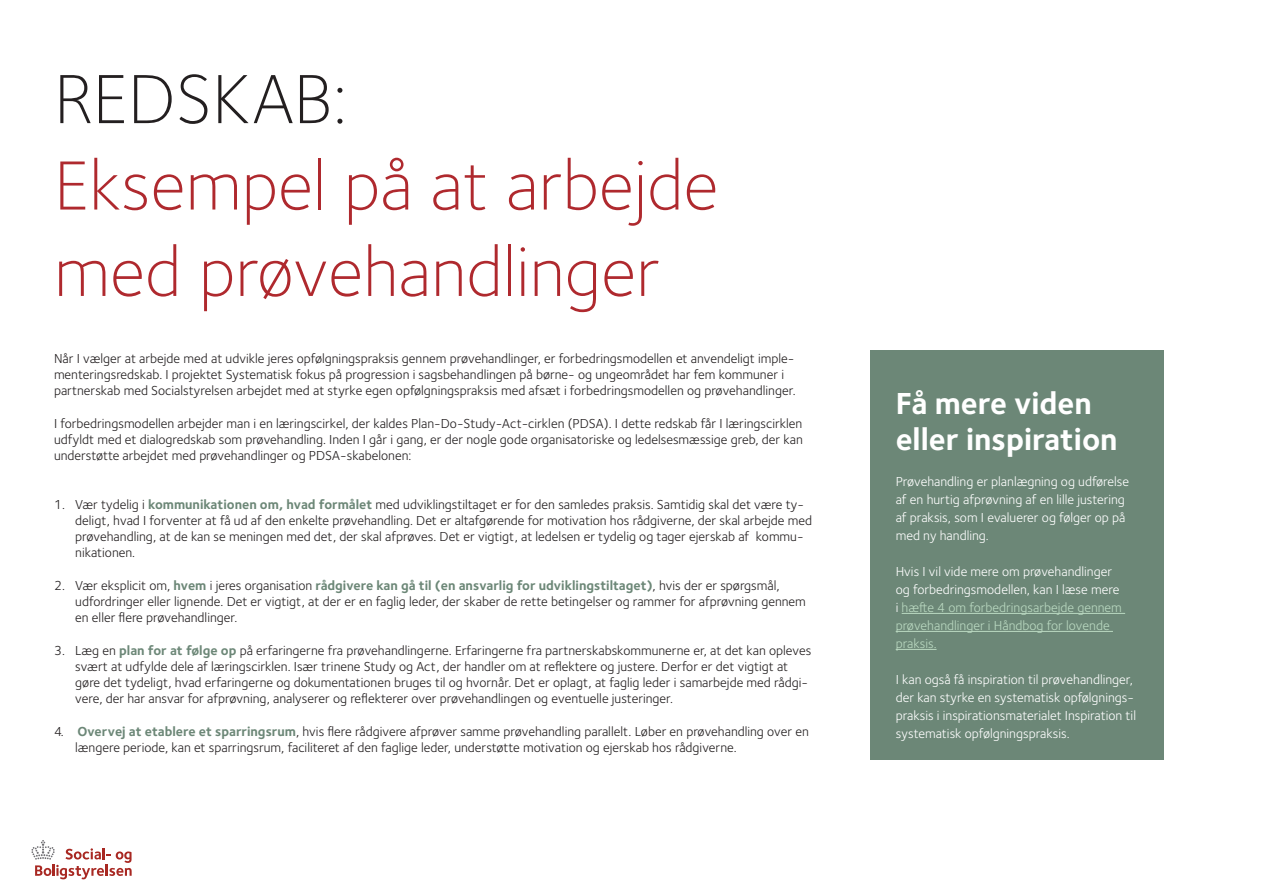
<style>
.page{position:relative;width:1263px;height:893px;background:#fff}
.page>*{position:absolute;margin:0;border:0;box-sizing:border-box;transform-origin:0 0}
.t1{font:300 72px/86.4px "Foundry Sterling";color:#af292e}
.t2{font:300 72px "Foundry Sterling";color:#231f20}
.t3{font:700 31.5px/36px "Foundry Sterling OT3";color:#fff}
.t4{font:13.5px/16.2px "Foundry Sterling";color:#231f20}
.t5{font:13.5px/18px "Foundry Sterling";color:#fff}
.t6{font:13.5px/18px "Foundry Sterling";color:#bad9c1}
.s1{font-family:"Foundry Sterling OT3";font-weight:700;color:#6c8777}
.s2{color:#fff}
</style>
<div class="page">
<div style="left:870px;top:350px;width:294px;height:410px;background:#6c8777"></div>
<hr style="left:902px;top:613px;width:223px;height:1px;background:#bad9c1">
<hr style="left:896px;top:631px;width:217px;height:1px;background:#bad9c1">
<hr style="left:896px;top:649px;width:40px;height:1px;background:#bad9c1">
<svg style="left:31px;top:840px;width:101px;height:39px"></svg>
<h1 class="t2" style="left:54px;top:57px;width:295px">REDSKAB:</h1>
<h1 class="t1" style="left:54px;top:142px;width:666px">Eksempel på at arbejde med prøvehandlinger</h1>
<p class="t4" style="left:54px;top:350px;width:743px">Når I vælger at arbejde med at udvikle jeres opfølgningspraksis gennem prøvehandlinger, er forbedringsmodellen et anvendeligt imple&shy;menteringsredskab. I projektet Systematisk fokus på progression i sagsbehandlingen på børne- og ungeområdet har fem kommuner i partnerskab med Socialstyrelsen arbejdet med at styrke egen opfølgningspraksis med afsæt i forbedringsmodellen og prøvehandlinger.</p>
<p class="t4" style="left:54px;top:415px;width:750px;text-align:justify">I forbedringsmodellen arbejder man i en læringscirkel, der kaldes Plan-Do-Study-Act-cirklen (PDSA). I dette redskab får I læringscirklen udfyldt med et dialogredskab som prøvehandling. Inden I går i gang, er der nogle gode organisatoriske og ledelsesmæssige greb, der kan understøtte arbejdet med prøvehandlinger og PDSA-skabelonen:</p>
<p class="t4" style="left:75px;top:496px;width:738px;text-indent:-21px">1. Vær tydelig i <span class="s1">kommunikationen om, hvad formålet</span> med udviklingstiltaget er for den samledes praksis. Samtidig skal det være ty&shy;deligt, hvad I forventer at få ud af den enkelte prøvehandling. Det er altafgørende for motivation hos rådgiverne, der skal arbejde med prøvehandling, at de kan se meningen med det, der skal afprøves. Det er vigtigt, at ledelsen er tydelig og tager ejerskab af kommu&shy;nikationen.</p>
<p class="t4" style="left:75px;top:577px;width:732px;text-indent:-21px">2. Vær eksplicit om, <span class="s1">hvem</span> i jeres organisation <span class="s1">rådgivere kan gå til (en ansvarlig for udviklingstiltaget)</span>, hvis der er spørgsmål, udfordringer eller lignende. Det er vigtigt, at der er en faglig leder, der skaber de rette betingelser og rammer for afprøvning gennem en eller flere prøvehandlinger.</p>
<p class="t4" style="left:75px;top:642px;width:738px;text-indent:-21px">3. Læg en <span class="s1">plan for at følge op</span> på erfaringerne fra prøvehandlingerne. Erfaringerne fra partnerskabskommunerne er, at det kan opleves svært at udfylde dele af læringscirklen. Især trinene Study og Act, der handler om at reflektere og justere. Derfor er det vigtigt at gøre det tydeligt, hvad erfaringerne og dokumentationen bruges til og hvornår. Det er oplagt, at faglig leder i samarbejde med rådgi&shy;vere, der har ansvar for afprøvning, analyserer og reflekterer over prøvehandlingen og eventuelle justeringer.</p>
<p class="t4" style="left:75px;top:723px;width:735px;text-indent:-21px">4. <span class="s1">Overvej at etablere et sparringsrum</span>, hvis flere rådgivere afprøver samme prøvehandling parallelt. Løber en prøvehandling over en længere periode, kan et sparringsrum, faciliteret af den faglige leder, understøtte motivation og ejerskab hos rådgiverne.</p>
<h2 class="t3" style="left:896px;top:384px;width:223px">Få mere viden eller inspiration</h2>
<p class="t5" style="left:896px;top:473px;width:235px">Prøvehandling er planlægning og udførelse af en hurtig afprøvning af en lille justering af praksis, som I evaluerer og følger op på med ny handling.</p>
<p class="t6" style="left:896px;top:563px;width:228px"><span class="s2">Hvis I vil vide mere om prøvehandlinger og forbedringsmodellen, kan I læse mere i</span> hæfte 4 om forbedringsarbejde gennem prøvehandlinger i Håndbog for lovende praksis.</p>
<p class="t5" style="left:896px;top:671px;width:242px">I kan også få inspiration til prøvehandlinger, der kan styrke en systematisk opfølgnings&shy;praksis i inspirationsmaterialet Inspiration til systematisk opfølgningspraksis.</p>
</div>
